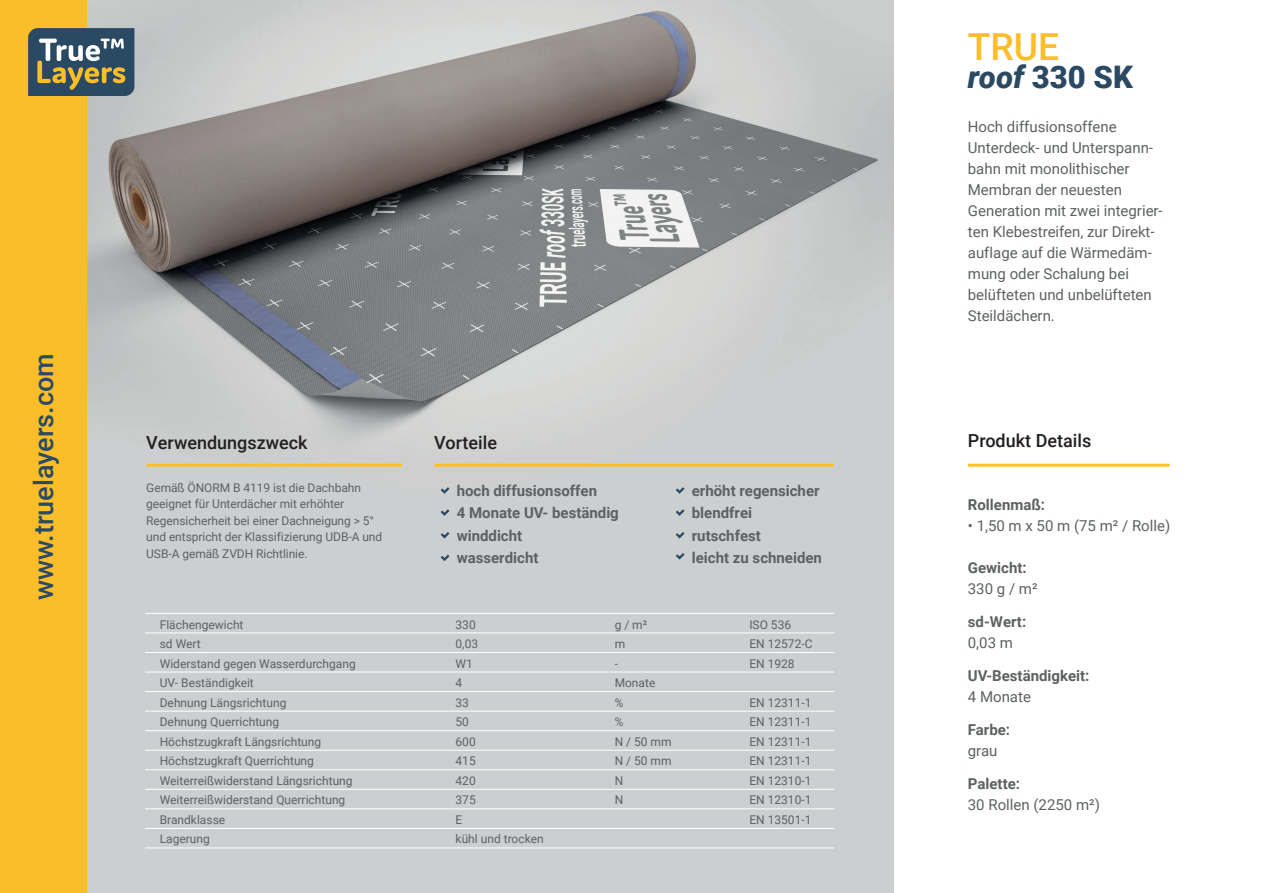
<style>
.page{position:relative;width:1263px;height:893px;background:#fff}
.page>*{position:absolute;margin:0;border:0;box-sizing:border-box;transform-origin:0 0}
.t1{font:500 37.2px "Roboto";color:#fbbe28}
.t2{font:900 31.05px "Roboto";color:#2a4963}
.t3{font:500 27px "Roboto";color:#2a4963}
.t4{font:500 18px "Roboto";color:#231f20}
.t5{font:15px/21px "Roboto";color:#5d6162}
.t6{font:700 15px/22.5px "Roboto";color:#5d6162}
.t7{font:12px/19.5px "Roboto";color:#5d6162}
.s1{font-style:italic}
</style>
<div class="page">
<img style="left:87px;top:0;width:806px;height:893px">
<hr style="left:968px;top:464px;width:201px;height:3px;background:#febf28">
<hr style="left:146px;top:464px;width:256px;height:3px;background:#febf28">
<hr style="left:434px;top:464px;width:400px;height:3px;background:#febf28">
<hr style="left:145px;top:613px;width:689px;height:1px;background:#fff">
<hr style="left:145px;top:633px;width:689px;height:1px;background:#fff">
<hr style="left:145px;top:652px;width:689px;height:1px;background:#fff">
<hr style="left:145px;top:672px;width:689px;height:1px;background:#fff">
<hr style="left:145px;top:691px;width:689px;height:1px;background:#fff">
<hr style="left:145px;top:711px;width:689px;height:1px;background:#fff">
<hr style="left:145px;top:730px;width:689px;height:1px;background:#fff">
<hr style="left:145px;top:750px;width:689px;height:1px;background:#fff">
<hr style="left:145px;top:769px;width:689px;height:1px;background:#fff">
<hr style="left:145px;top:789px;width:689px;height:1px;background:#fff">
<hr style="left:145px;top:809px;width:689px;height:1px;background:#fff">
<hr style="left:145px;top:828px;width:689px;height:1px;background:#fff">
<hr style="left:145px;top:848px;width:689px;height:1px;background:#fff">
<svg style="left:438px;top:485px;width:14px;height:10px"></svg>
<svg style="left:438px;top:507px;width:14px;height:10px"></svg>
<svg style="left:438px;top:529px;width:14px;height:11px"></svg>
<svg style="left:673px;top:485px;width:14px;height:10px"></svg>
<svg style="left:673px;top:507px;width:14px;height:10px"></svg>
<svg style="left:673px;top:529px;width:14px;height:11px"></svg>
<svg style="left:673px;top:551px;width:14px;height:10px"></svg>
<svg style="left:438px;top:552px;width:14px;height:11px"></svg>
<div style="left:0;top:0;width:87px;height:893px;background:#fbbe28"></div>
<svg style="left:28px;top:28px;width:106px;height:68px;background:#57686a"></svg>
<h3 class="t3" style="left:25px;top:600px;width:249px;rotate:-90deg">www.truelayers.com</h3>
<h3 class="t4" style="left:146px;top:430px;width:163px">Verwendungszweck</h3>
<h3 class="t4" style="left:434px;top:430px;width:64px">Vorteile</h3>
<p class="t7" style="left:146px;top:479px;width:237px;line-height:16.5px">Gemäß ÖNORM B 4119 ist die Dachbahn geeignet für Unterdächer mit erhöhter Regensicherheit bei einer Dachneigung &gt; 5° und entspricht der Klassifizierung UDB-A und USB-A gemäß ZVDH Richtlinie.</p>
<p class="t6" style="left:457px;top:478px;width:164px">hoch diffusionsoffen<br>4 Monate UV- beständig winddicht<br>wasserdicht</p>
<p class="t6" style="left:692px;top:478px;width:132px">erhöht regensicher blendfrei rutschfest<br>leicht zu schneiden</p>
<p class="t7" style="left:160px;top:614px;width:198px">Flächengewicht<br>sd Wert<br>Widerstand gegen Wasserdurchgang<br>UV- Beständigkeit<br>Dehnung Längsrichtung<br>Dehnung Querrichtung<br>Höchstzugkraft Längsrichtung<br>Höchstzugkraft Querrichtung<br>Weiterreißwiderstand Längsrichtung<br>Weiterreißwiderstand Querrichtung<br>Brandklasse<br>Lagerung</p>
<p class="t7" style="left:456px;top:614px;width:90px">330<br>0,03<br>W1<br>4<br>33<br>50<br>600<br>415<br>420<br>375<br>E<br>kühl und trocken</p>
<p class="t7" style="left:749px;top:614px;width:65px">ISO 536<br>EN 12572-C<br>EN 1928</p>
<p class="t7" style="left:615px;top:614px;width:58px">g / m²<br>m<br>-<br>Monate<br>%<br>%<br>N / 50 mm<br>N / 50 mm<br>N<br>N</p>
<p class="t7" style="left:749px;top:692px;width:64px;text-align:justify">EN 12311-1<br>EN 12311-1<br>EN 12311-1<br>EN 12311-1<br>EN 12310-1<br>EN 12310-1<br>EN 13501-1</p>
<h1 class="t1" style="left:968px;top:21px;width:93px">TRUE</h1>
<h2 class="t2" style="left:968px;top:56px;width:166px"><span class="s1">roof</span> 330 SK</h2>
<p class="t5" style="left:968px;top:115px;width:196px">Hoch diffusionsoffene<br>Unterdeck- und Unterspann&shy;bahn mit monolithischer<br>Membran der neuesten<br>Generation mit zwei integrier&shy;ten Klebestreifen, zur Direkt&shy;auflage auf die Wärmedäm&shy;mung oder Schalung bei belüfteten und unbelüfteten<br>Steildächern.</p>
<h3 class="t4" style="left:968px;top:428px;width:125px">Produkt Details</h3>
<p class="t6" style="left:968px;top:493px;width:79px">Rollenmaß:</p>
<p class="t5" style="left:968px;top:515px;width:204px">• 1,50 m x 50 m (75 m² / Rolle)</p>
<p class="t6" style="left:968px;top:556px;width:60px">Gewicht:</p>
<p class="t5" style="left:968px;top:578px;width:71px">330 g / m²</p>
<p class="t6" style="left:968px;top:610px;width:60px">sd-Wert:</p>
<p class="t5" style="left:968px;top:632px;width:47px">0,03 m</p>
<p class="t6" style="left:968px;top:664px;width:123px">UV-Beständigkeit:</p>
<p class="t5" style="left:968px;top:686px;width:65px">4 Monate</p>
<p class="t6" style="left:968px;top:718px;width:44px">Farbe:</p>
<p class="t5" style="left:968px;top:740px;width:31px">grau</p>
<p class="t6" style="left:968px;top:772px;width:54px">Palette:</p>
<p class="t5" style="left:968px;top:794px;width:134px">30 Rollen (2250 m²)</p>
</div>
